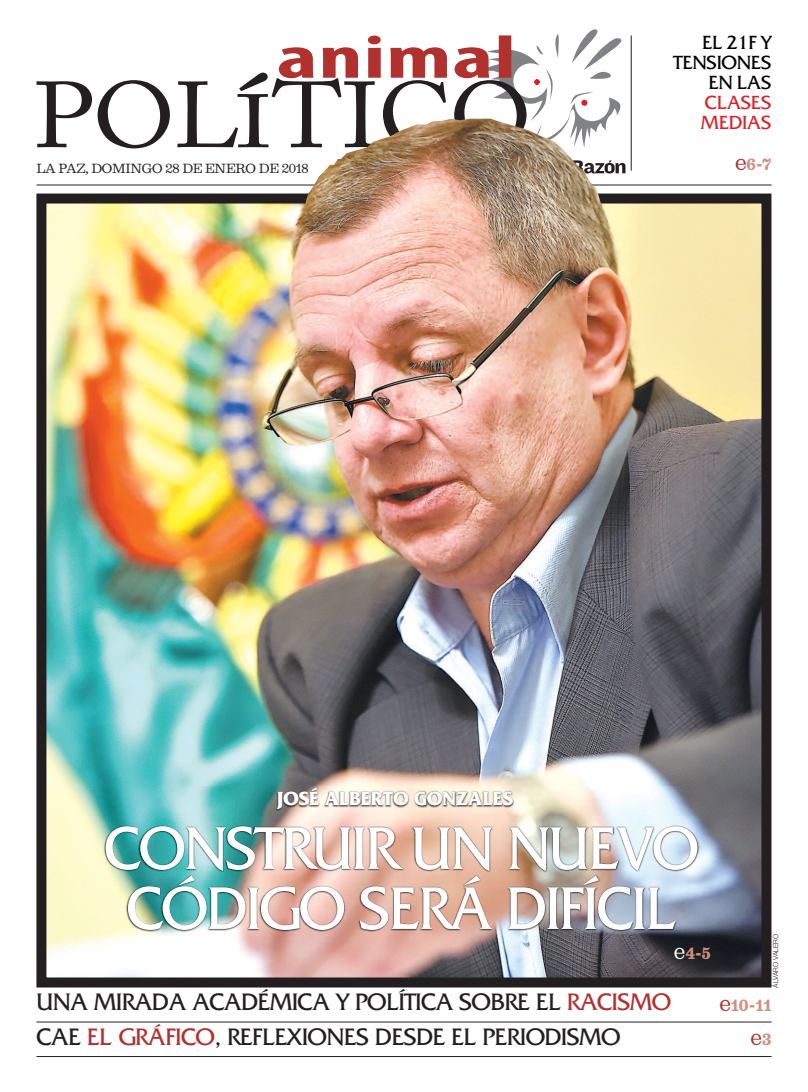
<style>
.page{position:relative;width:808px;height:1092px;background:#fff}
.page>*{position:absolute;margin:0;border:0;box-sizing:border-box;transform-origin:0 0}
.t1{font:63px/60px "Friz Quadrata Std";letter-spacing:-.025em;color:#fff;text-align:center;scale:.95 1}
.t2{font:25px "Friz Quadrata Std";letter-spacing:-.025em;color:#231f20}
.t3{font:22.2px "Belizio";color:#b1312f;scale:.94 1}
.t4{font:20px/20px "Friz Quadrata Std";letter-spacing:-.015em;color:#000;text-align:right}
.t5{font:700 20px "Friz Quadrata Std";color:#fff}
.t6{font:20px/20px "Friz Quadrata Std";letter-spacing:-.015em;color:#db2128}
.t7{font:700 14.8px "Belizio";color:#d2907c;scale:.94 1}
.t8{font:12px "Belizio";letter-spacing:-.02em;color:#231f20}
.t9{font:300 7px "Helvetica Neue";color:#231f20}
.s1{font-weight:400;font-size:22.2px;color:#b1312f}
.s2{font-weight:400;font-size:22.2px;color:#fff}
.s3{color:#b1312f}
.s4{font-weight:700;font-size:14.8px;color:#d2907c}
</style>
<div class="page">
<img style="left:47px;top:204px;width:713px;height:772px">
<div style="left:36px;top:193px;width:735px;height:794px;border:10px solid #231f20"></div>
<hr style="left:37px;top:1056px;width:734px;height:1px;background:#231f20">
<hr style="left:37px;top:185px;width:734px;height:1px;background:#231f20">
<hr style="left:37px;top:1021px;width:734px;height:1px;background:#231f20">
<svg style="left:608px;top:160px;width:17px;height:14px"></svg>
<svg style="left:37px;top:73px;width:264px;height:75px"></svg>
<svg style="left:279px;top:29px;width:343px;height:118px"></svg>
<img style="left:53px;top:816px;width:700px;height:160px">
<img style="left:106px;top:826px;width:440px;height:44px">
<img style="left:128px;top:875px;width:452px;height:54px">
<img style="left:61px;top:786px;width:670px;height:34px">
<img style="left:277px;top:787px;width:131px;height:22px">
<hr style="left:631px;top:35px;width:1px;height:135px;background:#231f20">
<img style="left:301px;top:119px;width:307px;height:135px">
<p class="t8" style="left:36px;top:162px;width:274px">LA PAZ, DOMINGO 28 DE ENERO DE 2018</p>
<p class="t4" style="left:673px;top:32px;width:99px">EL 21F Y<br>TENSIONES<br>EN LAS</p>
<p class="t6" style="left:701px;top:92px;width:72px">CLASES<br>MEDIAS</p>
<p class="t7" style="left:735px;top:156px;width:40px"><span class="s1">e</span>6-7</p>
<p class="t5" style="left:277px;top:786px;width:237px">JOSÉ ALBERTO GONZALES</p>
<h1 class="t1" style="left:104px;top:817px;width:627px">CONSTRUIR UN NUEVO<br>CÓDIGO SERÁ DIFÍCIL</h1>
<p class="t9" style="left:770px;top:987px;width:55px;rotate:-90deg">ÁLVARO VALERO</p>
<p class="t7" style="left:674px;top:945px;width:41px"><span class="s2">e</span>4-5</p>
<p class="t2" style="left:37px;top:986px;width:636px">UNA MIRADA ACADÉMICA Y POLÍTICA SOBRE EL <span class="s3">RACISMO</span></p>
<p class="t7" style="left:719px;top:997px;width:57px"><span class="s1">e</span>10-11</p>
<p class="t2" style="left:37px;top:1021px;width:585px">CAE <span class="s3">EL GRÁFICO</span>, REFLEXIONES DESDE EL PERIODISMO</p>
<p class="t3" style="left:751px;top:1024px;width:24px">e<span class="s4">3</span></p>
</div>
